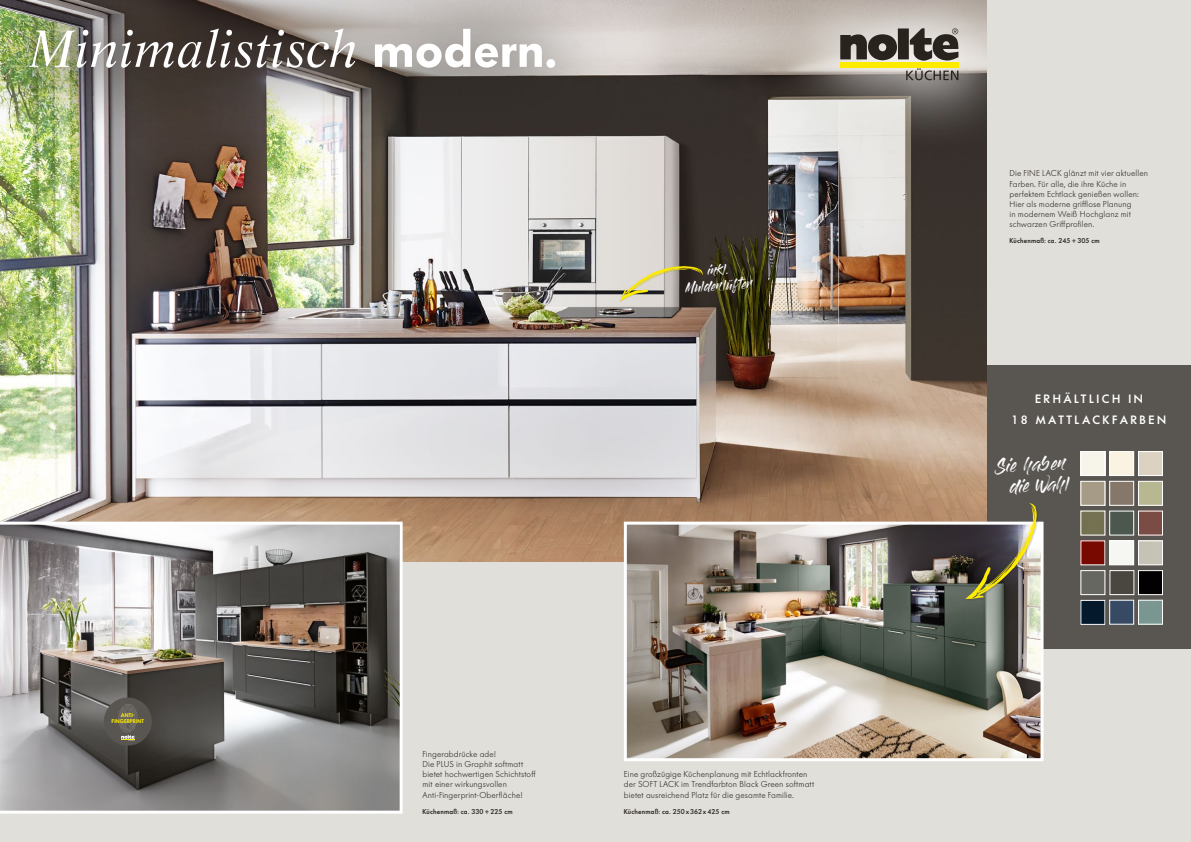
<style>
.page{position:relative;width:1191px;height:842px;background:#e0dfd9}
.page>*{position:absolute;margin:0;border:0;box-sizing:border-box;transform-origin:0 0}
.t1{font:italic 51px "Life LT Std";color:#fff}
.t2{font:14px/21.1px "Gloss And Bloom Alternates";color:#fff;text-align:right}
.t3{font:500 12px/20.8px "Futura BQ";letter-spacing:.21em;color:#fff;text-align:center}
.t4{font:10.5px/15.7px "Gloss And Bloom Alternates";color:#fff;text-align:center}
.t5{font:300 8.5px/10.2px "Futura BQ";letter-spacing:.01em;color:#29231e}
.t6{font:500 7px "Futura BQ";letter-spacing:.02em;color:#29231e}
.t7{font:600 5.3px/6px "Futura BQ";letter-spacing:.01em;color:#ffeb00;text-align:center}
.s1{font-family:"Futura BQ";font-weight:600;font-style:normal}
</style>
<div class="page">
<div style="left:986px;top:366px;width:205px;height:283px;background:#595652"></div>
<img style="left:0;top:0;width:986px;height:561px">
<svg style="left:0;top:520px;width:404px;height:294px;background:#8b8986"></svg>
<img style="left:622px;top:520px;width:422px;height:241px">
<img style="left:1140px;top:483px;width:20px;height:20px">
<div style="left:1138px;top:481px;width:24px;height:24px;border:1px solid #fff"></div>
<img style="left:1082px;top:453px;width:21px;height:21px">
<div style="left:1080px;top:451px;width:25px;height:25px;border:1px solid #fff"></div>
<img style="left:1111px;top:453px;width:20px;height:21px">
<div style="left:1109px;top:451px;width:24px;height:25px;border:1px solid #fff"></div>
<img style="left:1140px;top:453px;width:20px;height:21px">
<div style="left:1138px;top:451px;width:24px;height:25px;border:1px solid #fff"></div>
<img style="left:1082px;top:483px;width:21px;height:20px">
<div style="left:1080px;top:481px;width:25px;height:24px;border:1px solid #fff"></div>
<img style="left:1111px;top:483px;width:20px;height:20px">
<div style="left:1109px;top:481px;width:24px;height:24px;border:1px solid #fff"></div>
<img style="left:1082px;top:513px;width:21px;height:20px">
<img style="left:1140px;top:513px;width:20px;height:20px">
<img style="left:1082px;top:543px;width:21px;height:20px">
<img style="left:1111px;top:543px;width:20px;height:20px">
<div style="left:1109px;top:541px;width:24px;height:24px;border:1px solid #fff"></div>
<img style="left:1140px;top:543px;width:20px;height:20px">
<div style="left:1138px;top:541px;width:24px;height:24px;border:1px solid #fff"></div>
<img style="left:1082px;top:572px;width:21px;height:21px">
<div style="left:1080px;top:570px;width:25px;height:25px;border:1px solid #fff"></div>
<img style="left:1140px;top:602px;width:20px;height:20px">
<div style="left:1138px;top:600px;width:24px;height:24px;border:1px solid #fff"></div>
<img style="left:1111px;top:602px;width:20px;height:20px">
<div style="left:1109px;top:600px;width:24px;height:24px;border:1px solid #fff"></div>
<div style="left:1138px;top:570px;width:24px;height:25px;border:1px solid #fff"></div>
<div style="left:1109px;top:570px;width:25px;height:25px;border:1px solid #fff"></div>
<div style="left:965px;top:503px;width:72px;height:97px;background:#29231e;opacity:.2"></div>
<img style="left:965px;top:503px;width:71px;height:96px">
<div style="left:769px;top:0;width:217px;height:152px;background:#fff;opacity:.7"></div>
<svg style="left:906px;top:68px;width:52px;height:12px"></svg>
<div style="left:840px;top:62px;width:118px;height:6px;background:#ffeb00"></div>
<div style="left:898px;top:28px;width:11px;height:31px;background:#29231e"></div>
<svg style="left:909px;top:28px;width:49px;height:33px"></svg>
<svg style="left:840px;top:34px;width:57px;height:27px"></svg>
<img style="left:0;top:0;width:620px;height:139px">
<div style="left:620px;top:266px;width:83px;height:36px;background:#29231e;opacity:.2"></div>
<svg style="left:620px;top:266px;width:82px;height:35px"></svg>
<div style="left:104px;top:697px;width:48px;height:49px;background:#595652;border-radius:50%"></div>
<svg style="left:118px;top:704px;width:20px;height:37px"></svg>
<h1 class="t1" style="left:28px;top:18px;width:530px">Minimalistisch <span class="s1">modern.</span></h1>
<p class="t4" style="left:684px;top:265px;width:68px;rotate:-3deg">inkl.<br>Muldenlüfter</p>
<p class="t7" style="left:112px;top:712px;width:34px">ANTI-<br>FINGERPRINT</p>
<p class="t5" style="left:422px;top:749px;width:114px">Fingerabdrücke ade!<br>Die PLUS in Graphit softmatt bietet hochwertigen Schichtstoff mit einer wirkungsvollen<br>Anti-Fingerprint-Oberfläche!</p>
<p class="t6" style="left:422px;top:807px;width:92px">Küchenmaß: ca. 330+225 cm</p>
<p class="t5" style="left:624px;top:769px;width:192px">Eine großzügige Küchenplanung mit Echtlackfronten der SOFT LACK im Trendfarbton Black Green softmatt bietet ausreichend Platz für die gesamte Familie.</p>
<p class="t6" style="left:624px;top:807px;width:107px">Küchenmaß: ca. 250x362x425 cm</p>
<p class="t5" style="left:1009px;top:168px;width:140px">Die FINE LACK glänzt mit vier aktuellen Farben. Für alle, die ihre Küche in perfektem Echtlack genießen wollen:<br>Hier als moderne grifflose Planung<br>in modernem Weiß Hochglanz mit schwarzen Griffprofilen.</p>
<p class="t6" style="left:1009px;top:236px;width:92px">Küchenmaß: ca. 245+305 cm</p>
<h3 class="t3" style="left:1011px;top:388px;width:156px">ERHÄLTLICH IN<br>18 MATTLACKFARBEN</h3>
<h2 class="t2" style="left:994px;top:458px;width:73px;rotate:-4deg">Sie haben die Wahl</h2>
</div>
